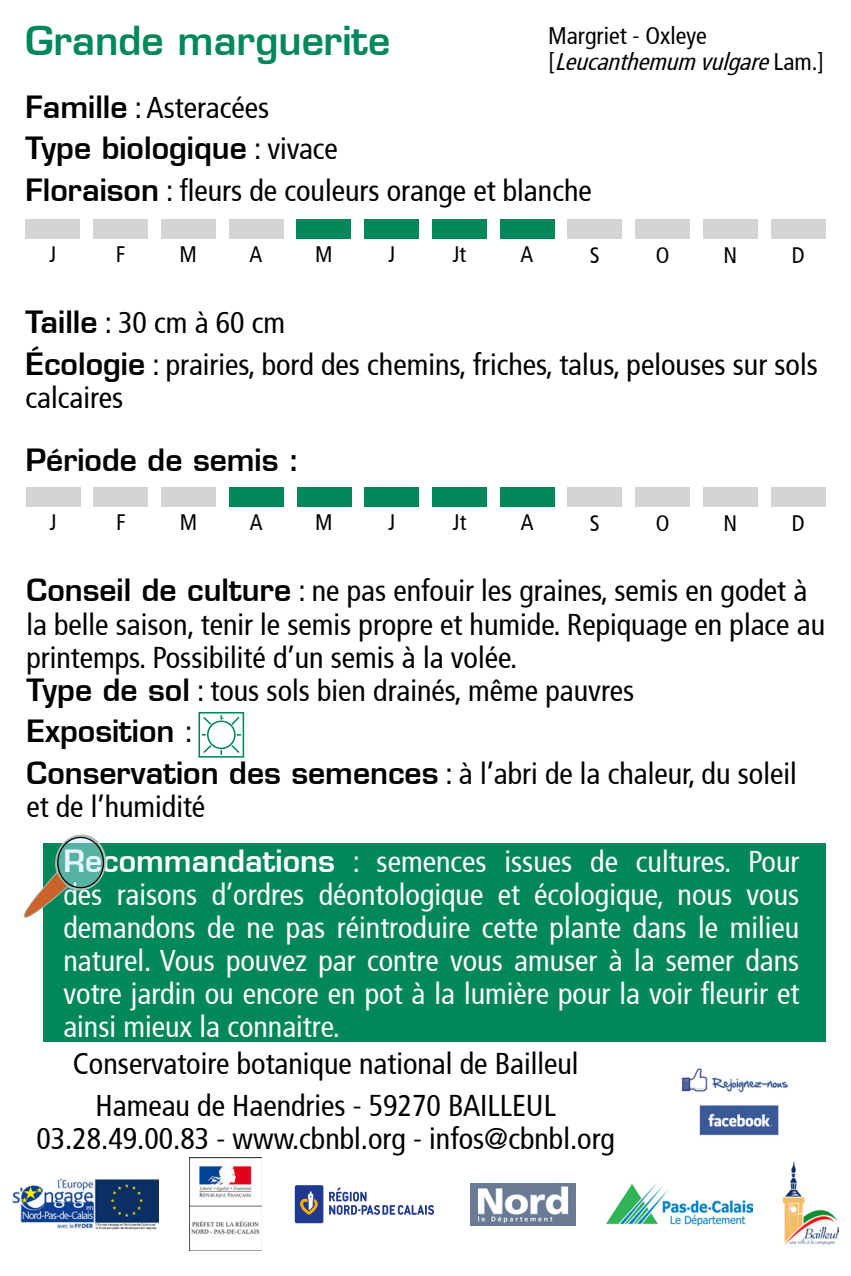
<style>
.page{position:relative;width:851px;height:1276px;background:#fff}
.page>*{position:absolute;margin:0;border:0;box-sizing:border-box;transform-origin:0 0}
.t1{font:600 39px "Eurostile";color:#00885b}
.t2{font:condensed 30px/33px "Frutiger";color:#000}
.t3{font:condensed 30px/33px "Frutiger";color:#fff;text-align:justify}
.t4{font:600 30px "Eurostile";color:#000}
.t5{font:italic condensed 24px "Frutiger";color:#000}
.t6{font:condensed 24px "Frutiger";color:#000}
.t7{font:condensed 22.2px "Frutiger";color:#000}
.s1{font-family:"Eurostile";font-weight:600;font-stretch:normal}
.s2{font-family:"Frutiger";font-weight:400;font-stretch:condensed}
.s3{font-style:normal}
</style>
<div class="page">
<img style="left:12px;top:1178px;width:147px;height:51px">
<img style="left:190px;top:1158px;width:72px;height:88px">
<div style="left:295px;top:1185px;width:28px;height:38px;background:#213a8f;border-radius:2px"></div>
<svg style="left:300px;top:1191px;width:18px;height:23px"></svg>
<svg style="left:329px;top:1187px;width:105px;height:27px"></svg>
<img style="left:470px;top:1183px;width:105px;height:42px">
<img style="left:606px;top:1183px;width:146px;height:42px">
<img style="left:783px;top:1161px;width:55px;height:84px">
<div style="left:43px;top:843px;width:782px;height:199px;background:#00885b"></div>
<svg style="left:23px;top:834px;width:84px;height:84px"></svg>
<img style="left:681px;top:1068px;width:108px;height:68px">
<div style="left:25px;top:219px;width:55px;height:20px;background:#d4d4d4"></div>
<div style="left:296px;top:219px;width:55px;height:20px;background:#00885b"></div>
<div style="left:567px;top:219px;width:55px;height:20px;background:#d4d4d4"></div>
<div style="left:161px;top:219px;width:55px;height:20px;background:#d4d4d4"></div>
<div style="left:432px;top:219px;width:54px;height:20px;background:#00885b"></div>
<div style="left:702px;top:219px;width:55px;height:20px;background:#d4d4d4"></div>
<div style="left:93px;top:219px;width:55px;height:20px;background:#d4d4d4"></div>
<div style="left:364px;top:219px;width:55px;height:20px;background:#00885b"></div>
<div style="left:635px;top:219px;width:54px;height:20px;background:#d4d4d4"></div>
<div style="left:229px;top:219px;width:54px;height:20px;background:#d4d4d4"></div>
<div style="left:499px;top:219px;width:55px;height:20px;background:#00885b"></div>
<div style="left:770px;top:219px;width:55px;height:20px;background:#d4d4d4"></div>
<div style="left:26px;top:487px;width:54px;height:19px;background:#d4d4d4"></div>
<div style="left:296px;top:487px;width:55px;height:19px;background:#00885b"></div>
<div style="left:567px;top:487px;width:55px;height:19px;background:#d4d4d4"></div>
<div style="left:161px;top:487px;width:55px;height:19px;background:#d4d4d4"></div>
<div style="left:432px;top:487px;width:55px;height:19px;background:#00885b"></div>
<div style="left:702px;top:487px;width:55px;height:19px;background:#d4d4d4"></div>
<div style="left:93px;top:487px;width:55px;height:19px;background:#d4d4d4"></div>
<div style="left:364px;top:487px;width:55px;height:19px;background:#00885b"></div>
<div style="left:635px;top:487px;width:55px;height:19px;background:#d4d4d4"></div>
<div style="left:229px;top:487px;width:54px;height:19px;background:#00885b"></div>
<div style="left:499px;top:487px;width:55px;height:19px;background:#00885b"></div>
<div style="left:770px;top:487px;width:55px;height:19px;background:#d4d4d4"></div>
<div style="left:198px;top:712px;width:46px;height:45px;border:2px solid #00885b"></div>
<div style="left:207px;top:720px;width:28px;height:29px;border:2px solid #00885b;border-radius:50%"></div>
<svg style="left:220px;top:715px;width:3px;height:4px"></svg>
<svg style="left:230px;top:716px;width:10px;height:10px"></svg>
<svg style="left:230px;top:743px;width:11px;height:12px"></svg>
<svg style="left:201px;top:743px;width:12px;height:12px"></svg>
<svg style="left:203px;top:717px;width:10px;height:9px"></svg>
<p class="t1" style="left:25px;top:16px;width:366px">Grande marguerite</p>
<p class="t2" style="left:25px;top:91px;width:245px"><span class="s1">Famille</span> : Asteracées</p>
<p class="t4" style="left:25px;top:130px;width:314px">Type biologique <span class="s2">: vivace</span></p>
<p class="t2" style="left:25px;top:174px;width:567px"><span class="s1">Floraison</span> : fleurs de couleurs orange et blanche</p>
<p class="t7" style="left:49px;top:241px;width:9px">J</p>
<p class="t7" style="left:116px;top:241px;width:11px">F</p>
<p class="t7" style="left:179px;top:241px;width:19px">M</p>
<p class="t7" style="left:249px;top:241px;width:14px">A</p>
<p class="t7" style="left:315px;top:241px;width:19px">M</p>
<p class="t7" style="left:388px;top:241px;width:9px">J</p>
<p class="t7" style="left:452px;top:241px;width:15px">Jt</p>
<p class="t7" style="left:520px;top:241px;width:14px">A</p>
<p class="t7" style="left:589px;top:242px;width:11px">S</p>
<p class="t7" style="left:655px;top:242px;width:15px">O</p>
<p class="t7" style="left:723px;top:242px;width:15px">N</p>
<p class="t7" style="left:791px;top:242px;width:14px">D</p>
<p class="t6" style="left:548px;top:21px;width:160px">Margriet - Oxleye</p>
<p class="t5" style="left:548px;top:48px;width:277px"><span class="s3">[</span> Leucanthemum vulgare<span class="s3">L a m . ]</span></p>
<p class="t2" style="left:26px;top:307px;width:261px"><span class="s1">Taille</span> : 30 cm à 60 cm</p>
<p class="t2" style="left:26px;top:348px;width:793px"><span class="s1">Écologie</span> : prairies, bord des chemins, friches, talus, pelouses sur sols calcaires</p>
<p class="t4" style="left:26px;top:441px;width:275px">Période de semis :</p>
<p class="t7" style="left:50px;top:509px;width:9px">J</p>
<p class="t7" style="left:116px;top:509px;width:11px">F</p>
<p class="t7" style="left:180px;top:509px;width:19px">M</p>
<p class="t7" style="left:250px;top:509px;width:14px">A</p>
<p class="t7" style="left:315px;top:509px;width:19px">M</p>
<p class="t7" style="left:388px;top:509px;width:9px">J</p>
<p class="t7" style="left:452px;top:509px;width:15px">Jt</p>
<p class="t7" style="left:520px;top:509px;width:14px">A</p>
<p class="t7" style="left:590px;top:510px;width:11px">S</p>
<p class="t7" style="left:655px;top:510px;width:15px">O</p>
<p class="t7" style="left:723px;top:510px;width:15px">N</p>
<p class="t7" style="left:791px;top:510px;width:14px">D</p>
<p class="t2" style="left:26px;top:575px;width:800px"><span class="s1">Conseil de culture</span> : ne pas enfouir les graines, semis en godet à la belle saison, tenir le semis propre et humide. Repiquage en place au printemps. Possibilité d’un semis à la volée.</p>
<p class="t2" style="left:26px;top:674px;width:609px"><span class="s1">Type de sol</span> : tous sols bien drainés, même pauvres</p>
<p class="t4" style="left:26px;top:712px;width:167px">Exposition <span class="s2">:</span></p>
<p class="t2" style="left:26px;top:757px;width:771px"><span class="s1">Conservation des semences</span> : à l’abri de la chaleur, du soleil et de l’humidité</p>
<p class="t3" style="left:63px;top:845px;width:737px"><span class="s1">Recommandations</span> : semences issues de cultures. Pour des raisons d’ordres déontologique et écologique, nous vous demandons de ne pas réintroduire cette plante dans le milieu naturel. Vous pouvez par contre vous amuser à la semer dans votre jardin ou encore en pot à la lumière pour la voir fleurir et ainsi mieux la connaitre.</p>
<p class="t2" style="left:73px;top:1043px;width:507px;line-height:41.4px;text-align:center">Conservatoire botanique national de Bailleul<br>Hameau de Haendries - 59270 BAILLEUL</p>
<p class="t2" style="left:36px;top:1121px;width:580px">03.28.49.00.83 - www.cbnbl.org - infos@cbnbl.org</p>
</div>
